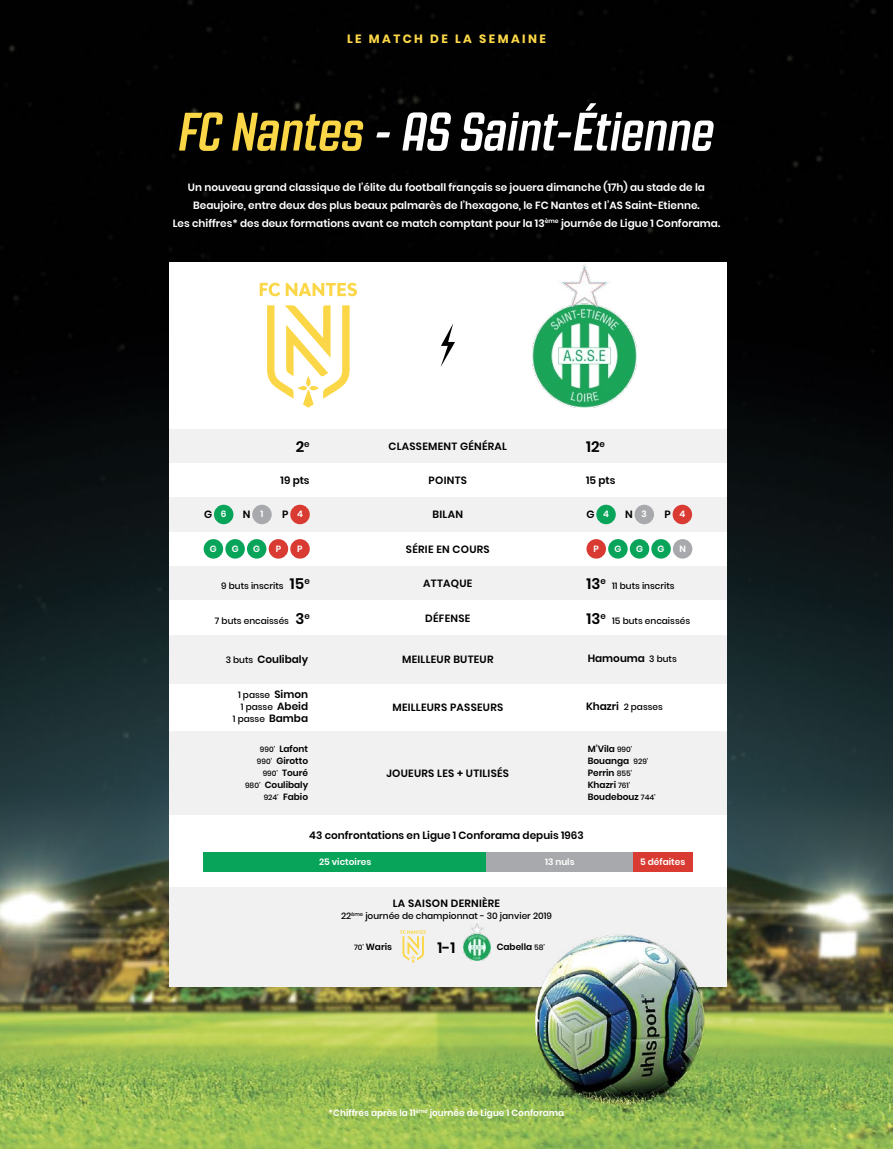
<style>
.page{position:relative;width:893px;height:1149px;background:#fff}
.page>*{position:absolute;margin:0;border:0;box-sizing:border-box;transform-origin:0 0}
.t1{font:italic 700 54px "Revolution Gothic";letter-spacing:-.01em;color:#fff}
.t2{font:600 15px "Poppins";color:#000}
.t3{font:700 12px "Poppins";letter-spacing:.2em;color:#fbd747}
.t4{font:600 10.5px/18px "Poppins";color:#fff;text-align:center}
.t5{font:600 10.5px "Poppins";letter-spacing:.025em;color:#000}
.t6{font:600 10.5px "Poppins";color:#000}
.t7{font:500 9px/12px "Poppins";color:#000;text-align:right}
.t8{font:600 9px/12px "Poppins";color:#000}
.t9{font:600 9px "Poppins";color:#fff}
.s1{color:#fbd747}
.s2{font-size:9px;color:#fff}
.s3{font-weight:600;font-size:15px}
.s4{font-weight:500;font-size:9px}
.s5{font-weight:600;font-size:10.5px}
.s6{font-weight:500;font-size:7.5px}
</style>
<div class="page">
<img style="left:0;top:0;width:893px;height:1148px">
<div style="left:169px;top:428px;width:558px;height:35px;background:#f1f1f2"></div>
<div style="left:169px;top:566px;width:558px;height:34px;background:#f1f1f2"></div>
<div style="left:169px;top:600px;width:558px;height:34px;background:#fff"></div>
<div style="left:169px;top:683px;width:558px;height:48px;background:#fff"></div>
<div style="left:169px;top:463px;width:558px;height:34px;background:#fff"></div>
<div style="left:169px;top:531px;width:558px;height:35px;background:#fff"></div>
<div style="left:169px;top:497px;width:558px;height:34px;background:#f1f1f2"></div>
<div style="left:169px;top:731px;width:558px;height:83px;background:#f1f1f2"></div>
<div style="left:169px;top:814px;width:558px;height:73px;background:#fff"></div>
<div style="left:169px;top:634px;width:558px;height:49px;background:#f1f1f2"></div>
<div style="left:169px;top:887px;width:558px;height:99px;background:#f1f1f2"></div>
<div style="left:169px;top:262px;width:558px;height:166px;background:#fff"></div>
<svg style="left:441px;top:324px;width:14px;height:43px"></svg>
<div style="left:214px;top:504px;width:19px;height:20px;background:#08a459;border-radius:50%"></div>
<div style="left:290px;top:504px;width:20px;height:20px;background:#d93a31;border-radius:50%"></div>
<div style="left:252px;top:504px;width:20px;height:20px;background:#a8a9ac;border-radius:50%"></div>
<div style="left:596px;top:504px;width:20px;height:20px;background:#08a459;border-radius:50%"></div>
<div style="left:673px;top:504px;width:19px;height:20px;background:#d93a31;border-radius:50%"></div>
<div style="left:635px;top:504px;width:19px;height:20px;background:#a8a9ac;border-radius:50%"></div>
<svg style="left:260px;top:283px;width:20px;height:13px"></svg>
<svg style="left:286px;top:283px;width:71px;height:13px"></svg>
<svg style="left:267px;top:305px;width:83px;height:102px"></svg>
<svg style="left:401px;top:930px;width:25px;height:32px"></svg>
<div style="left:630px;top:539px;width:19px;height:19px;background:#08a459;border-radius:50%"></div>
<div style="left:608px;top:539px;width:20px;height:19px;background:#08a459;border-radius:50%"></div>
<div style="left:586px;top:539px;width:20px;height:19px;background:#d93a31;border-radius:50%"></div>
<div style="left:673px;top:539px;width:19px;height:19px;background:#a8a9ac;border-radius:50%"></div>
<div style="left:269px;top:539px;width:19px;height:19px;background:#d93a31;border-radius:50%"></div>
<div style="left:651px;top:539px;width:20px;height:19px;background:#08a459;border-radius:50%"></div>
<img style="left:533px;top:263px;width:104px;height:144px">
<img style="left:463px;top:924px;width:27px;height:36px">
<div style="left:203px;top:852px;width:284px;height:19px;background:#08a459"></div>
<div style="left:486px;top:852px;width:147px;height:19px;background:#a8a9ac"></div>
<div style="left:633px;top:852px;width:59px;height:19px;background:#d93a31"></div>
<div style="left:247px;top:539px;width:19px;height:19px;background:#08a459;border-radius:50%"></div>
<div style="left:204px;top:539px;width:19px;height:19px;background:#08a459;border-radius:50%"></div>
<div style="left:225px;top:539px;width:20px;height:19px;background:#08a459;border-radius:50%"></div>
<div style="left:290px;top:539px;width:20px;height:19px;background:#d93a31;border-radius:50%"></div>
<p class="t3" style="left:347px;top:31px;width:200px">LE MATCH DE LA SEMAINE</p>
<h1 class="t1" style="left:178px;top:103px;width:538px"><span class="s1">FC Nantes</span> - AS Saint-Étienne</h1>
<p class="t4" style="left:173px;top:178px;width:549px">Un nouveau grand classique de l’élite du football français se jouera dimanche (17h) au stade de la<br>Beaujoire, entre deux des plus beaux palmarès de l’hexagone, le FC Nantes et l’AS Saint-Etienne.<br>Les chiffres* des deux formations avant ce match comptant pour la 13<sup>ème</sup> journée de Ligue 1 Conforama.</p>
<p class="t5" style="left:389px;top:439px;width:120px">CLASSEMENT GÉNÉRAL</p>
<h2 class="t2" style="left:296px;top:437px;width:15px">2<sup>e</sup></h2>
<h2 class="t2" style="left:586px;top:437px;width:20px">12<sup>e</sup></h2>
<p class="t5" style="left:281px;top:474px;width:31px">19 pts</p>
<p class="t5" style="left:586px;top:474px;width:31px">15 pts</p>
<p class="t5" style="left:429px;top:474px;width:40px">POINTS</p>
<p class="t5" style="left:204px;top:508px;width:24px">G <span class="s2">6</span></p>
<p class="t5" style="left:243px;top:508px;width:22px">N <span class="s2">1</span></p>
<p class="t5" style="left:282px;top:508px;width:22px">P <span class="s2">4</span></p>
<p class="t5" style="left:433px;top:508px;width:32px">BILAN</p>
<p class="t5" style="left:586px;top:508px;width:24px">G <span class="s2">4</span></p>
<p class="t5" style="left:625px;top:508px;width:23px">N <span class="s2">3</span></p>
<p class="t5" style="left:664px;top:508px;width:22px">P <span class="s2">4</span></p>
<p class="t5" style="left:406px;top:543px;width:85px">SÉRIE EN COURS</p>
<p class="t9" style="left:210px;top:543px;width:8px">G</p>
<p class="t9" style="left:232px;top:543px;width:8px">G</p>
<p class="t9" style="left:253px;top:543px;width:8px">G</p>
<p class="t9" style="left:297px;top:543px;width:7px">P</p>
<p class="t9" style="left:276px;top:543px;width:7px">P</p>
<p class="t9" style="left:593px;top:543px;width:7px">P</p>
<p class="t9" style="left:614px;top:543px;width:8px">G</p>
<p class="t9" style="left:636px;top:543px;width:8px">G</p>
<p class="t9" style="left:658px;top:543px;width:8px">G</p>
<p class="t9" style="left:679px;top:543px;width:8px">N</p>
<p class="t7" style="left:221px;top:580px;width:90px">9 buts inscrits <span class="s3">15</span><sup>e</sup></p>
<p class="t7" style="left:215px;top:614px;width:96px">7 buts encaissés <span class="s3">3</span><sup>e</sup></p>
<p class="t5" style="left:423px;top:577px;width:51px">ATTAQUE</p>
<p class="t5" style="left:425px;top:611px;width:47px">DÉFENSE</p>
<h2 class="t2" style="left:586px;top:575px;width:21px">13<sup>e</sup></h2>
<p class="t7" style="left:612px;top:580px;width:64px">11 buts inscrits</p>
<h2 class="t2" style="left:586px;top:609px;width:21px">13<sup>e</sup></h2>
<p class="t7" style="left:612px;top:614px;width:79px">15 buts encaissés</p>
<p class="t6" style="left:226px;top:653px;width:84px"><span class="s4">3 buts</span> Coulibaly</p>
<p class="t5" style="left:402px;top:652px;width:93px">MEILLEUR BUTEUR</p>
<p class="t6" style="left:588px;top:652px;width:91px">Hamouma <span class="s4">3 buts</span></p>
<p class="t7" style="left:233px;top:688px;width:77px">1 passe <span class="s5">Simon<br></span>1 passe <span class="s5">Abeid<br></span>1 passe <span class="s5">Bamba</span></p>
<p class="t5" style="left:392px;top:701px;width:112px">MEILLEURS PASSEURS</p>
<p class="t7" style="left:586px;top:700px;width:78px"><span class="s5">Khazri</span> 2 passes</p>
<p class="t8" style="left:245px;top:742px;width:65px;text-align:right"><span class="s6">990’</span> Lafont<br><span class="s6">990’</span> Girotto<br><span class="s6">990’</span> Touré<br><span class="s6">980’</span> Coulibaly<br><span class="s6">924’</span> Fabio</p>
<p class="t5" style="left:387px;top:767px;width:124px">JOUEURS LES + UTILISÉS</p>
<p class="t8" style="left:588px;top:742px;width:70px">M’Vila <span class="s6">990’<br></span>Bouanga <span class="s6">929’<br></span>Perrin <span class="s6">855’<br></span>Khazri <span class="s6">761’<br></span>Boudebouz <span class="s6">744’</span></p>
<p class="t6" style="left:309px;top:829px;width:276px">43 confrontations en Ligue 1 Conforama depuis 1963</p>
<p class="t9" style="left:319px;top:856px;width:54px">25 victoires</p>
<p class="t9" style="left:545px;top:856px;width:31px">13 nuls</p>
<p class="t9" style="left:640px;top:856px;width:47px">5 défaites</p>
<p class="t5" style="left:393px;top:897px;width:109px">LA SAISON DERNIÈRE</p>
<p class="t7" style="left:341px;top:909px;width:212px">22<sup>ème</sup> journée de championnat - 30 janvier 2019</p>
<h2 class="t2" style="left:438px;top:938px;width:19px">1-1</h2>
<p class="t8" style="left:354px;top:940px;width:40px"><span class="s6">70’</span> Waris</p>
<p class="t8" style="left:497px;top:940px;width:50px">Cabella <span class="s6">58’</span></p>
<p class="t9" style="left:329px;top:1107px;width:237px">*Chiffres après la 11<sup>ème</sup> journée de Ligue 1 Conforama</p>
</div>
